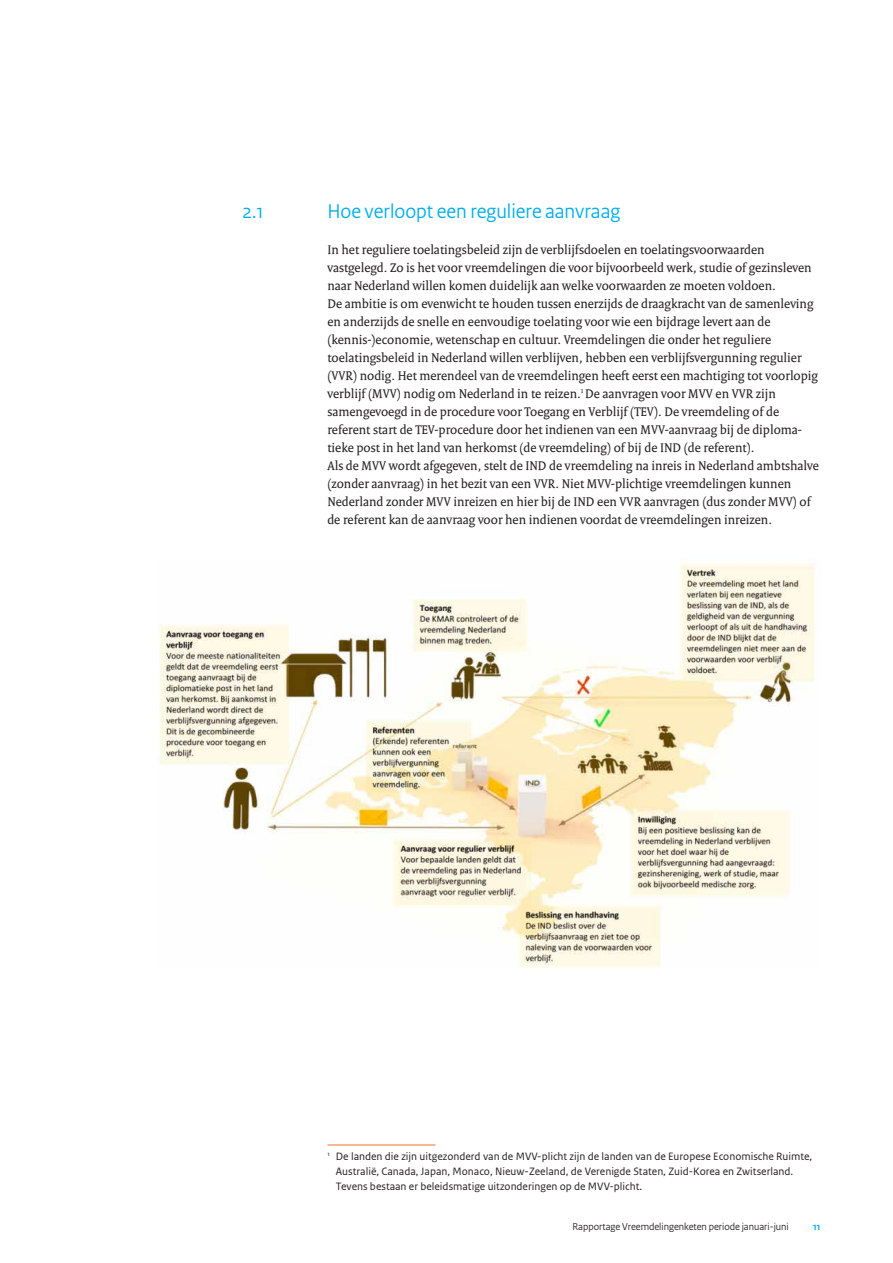
<style>
.page{position:relative;width:893px;height:1263px;background:#fff}
.page>*{position:absolute;margin:0;border:0;box-sizing:border-box;transform-origin:0 0}
.alineakop_sans{font:21px "Rijksoverheid Sans Heading";color:#00aeef}
._10_RO_Broodtekst_Se{font:13.5px/18px "Rijksoverheid Serif";color:#231f20}
._14_RO_Voetnoot{font:11.25px/15px "Rijksoverheid Sans Text";color:#231f20}
.t1{font:10.5px "Rijksoverheid Sans Heading";color:#231f20}
.t2{font:700 10.5px "Rijksoverheid Sans Heading";color:#00aeef}
</style>
<div class="page">
<img style="left:159px;top:563px;width:658px;height:405px">
<hr style="left:327px;top:1144px;width:108px;height:1px;background:#f47321">
<p class="alineakop_sans" style="left:242px;top:199px;width:23px">2.1</p>
<p class="alineakop_sans" style="left:327px;top:199px;width:294px">Hoe verloopt een reguliere aanvraag</p>
<p class="_10_RO_Broodtekst_Se" style="left:327px;top:240px;width:439px">In het reguliere toelatingsbeleid zijn de verblijfsdoelen en toelatingsvoorwaarden</p>
<p class="_10_RO_Broodtekst_Se" style="left:327px;top:258px;width:486px">vastgelegd. Zo is het voor vreemdelingen die voor bijvoorbeeld werk, studie of gezinsleven naar Nederland willen komen duidelijk aan welke voorwaarden ze moeten voldoen.</p>
<p class="_10_RO_Broodtekst_Se" style="left:327px;top:294px;width:492px">De ambitie is om evenwicht te houden tussen enerzijds de draagkracht van de samenleving en anderzijds de snelle en eenvoudige toelating voor wie een bijdrage levert aan de (kennis-)economie, wetenschap en cultuur. Vreemdelingen die onder het reguliere toelatingsbeleid in Nederland willen verblijven, hebben een verblijfsvergunning regulier (VVR) nodig. Het merendeel van de vreemdelingen heeft eerst een machtiging tot voorlopig verblijf (MVV) nodig om Nederland in te reizen.<sup>1</sup> De aanvragen voor MVV en VVR zijn samengevoegd in de procedure voor Toegang en Verblijf (TEV). De vreemdeling of de referent start de TEV-procedure door het indienen van een MVV-aanvraag bij de diploma&shy;tieke post in het land van herkomst (de vreemdeling) of bij de IND (de referent).</p>
<p class="_10_RO_Broodtekst_Se" style="left:327px;top:456px;width:493px">Als de MVV wordt afgegeven, stelt de IND de vreemdeling na inreis in Nederland ambtshalve (zonder aanvraag) in het bezit van een VVR. Niet MVV-plichtige vreemdelingen kunnen Nederland zonder MVV inreizen en hier bij de IND een VVR aanvragen (dus zonder MVV) of de referent kan de aanvraag voor hen indienen voordat de vreemdelingen inreizen.</p>
<p class="_14_RO_Voetnoot" style="left:336px;top:1149px;width:478px;text-indent:-9px"><sup>1</sup> De landen die zijn uitgezonderd van de MVV-plicht zijn de landen van de Europese Economische Ruimte,<br>Australië, Canada, Japan, Monaco, Nieuw-Zeeland, de Verenigde Staten, Zuid-Korea en Zwitserland.<br>Tevens bestaan er beleidsmatige uitzonderingen op de MVV-plicht.</p>
<p class="t1" style="left:573px;top:1221px;width:218px">Rapportage Vreemdelingenketen periode januari-juni</p>
<p class="t2" style="left:813px;top:1221px;width:9px">11</p>
</div>
